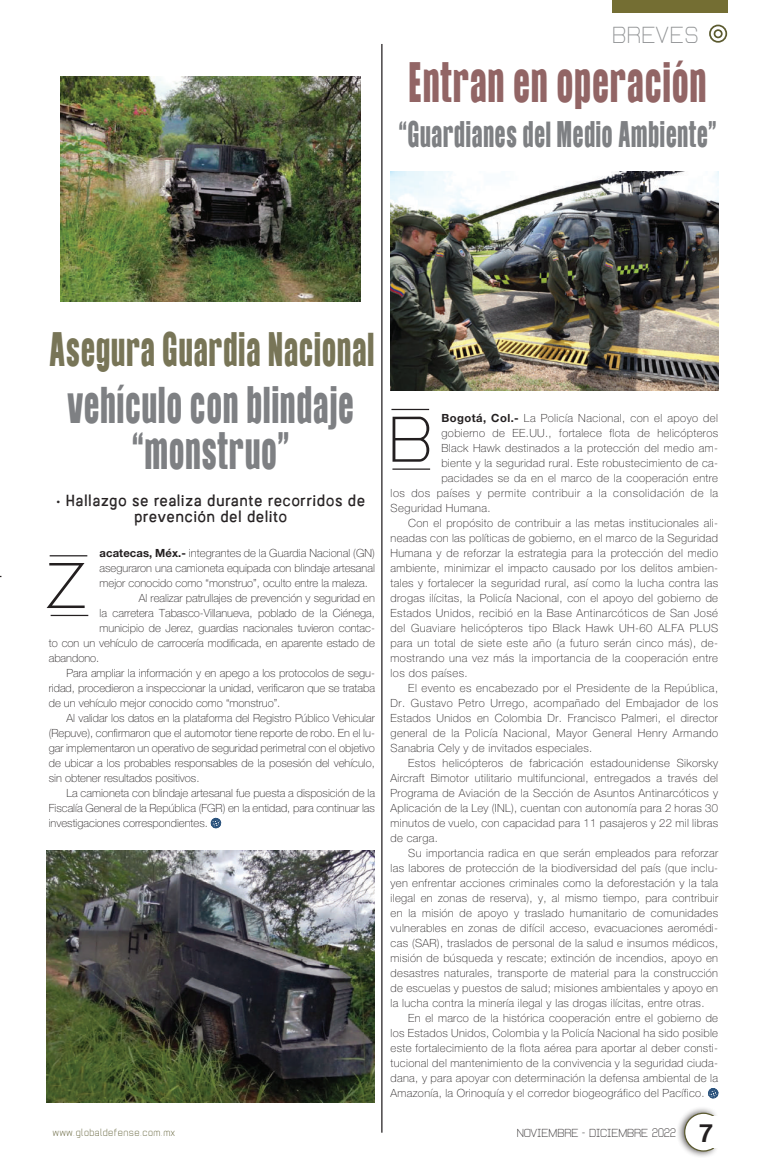
<style>
.page{position:relative;width:765px;height:1173px;background:#fff}
.page>*{position:absolute;margin:0;border:0;box-sizing:border-box;transform-origin:0 0}
.t1{font:62.5px "Andersans";color:#231f20;scale:1.13 1}
.t2{font:50px "Balibold";letter-spacing:.04em;color:#926565;scale:.66 1}
.t3{font:46.25px/46.2px "Balibold";letter-spacing:.04em;color:#7e8083;text-align:center;scale:.66 1}
.t4{font:42.5px "Balibold";letter-spacing:.04em;color:#787557;scale:.66 1}
.t5{font:32.5px "Balibold";letter-spacing:.04em;color:#7e8083;scale:.66 1}
.t6{font:700 25.12px "Helvetica";color:#231f20}
.t7{font:22.5px "Andersans";color:#8f9193}
.t8{font:15px/16.2px "Austral Sans Stamp";letter-spacing:.065em;color:#231f20;text-align:center}
.t9{font:11.25px "Helvetica Neue LT 35 Th";letter-spacing:.03em;color:#231f20}
.t10{font:11.25px "Helvetica Neue LT 35 Th";color:#231f20}
.t11{font:11.25px "Helvetica Neue LT 35 Th";letter-spacing:.05em;color:#231f20}
.t12{font:11.25px "Helvetica Neue LT 35 Th";letter-spacing:.01em;color:#231f20}
.t13{font:11.25px "Andersans";letter-spacing:-.02em;color:#231f20}
.t14{font:10px "Andersans";letter-spacing:.03em;color:#5b5a2f}
.s1{font-family:"Helvetica Neue LT 75 Bd"}
</style>
<div class="page">
<div style="left:676px;top:1105px;width:43px;height:52px;background:#231f20;opacity:.75"></div>
<svg style="left:683px;top:1111px;width:31px;height:40px"></svg>
<div style="left:709px;top:25px;width:18px;height:18px;border:2px solid #5b5a2f;border-radius:50%"></div>
<div style="left:713px;top:29px;width:9px;height:9px;border:2px solid #5b5a2f;border-radius:50%"></div>
<div style="left:695px;top:1116px;width:31px;height:31px;background:#fff"></div>
<div style="left:612px;top:0;width:115px;height:13px;background:#746e33"></div>
<svg style="left:210px;top:817px;width:11px;height:11px"></svg>
<svg style="left:708px;top:1088px;width:10px;height:10px"></svg>
<hr style="left:50px;top:555px;width:37px;height:1px;background:#231f20">
<hr style="left:51px;top:614px;width:37px;height:2px;background:#231f20">
<hr style="left:391px;top:409px;width:38px;height:1px;background:#231f20">
<hr style="left:392px;top:468px;width:38px;height:1px;background:#231f20">
<hr style="left:381px;top:44px;width:1px;height:1088px;background:#231f20">
<img style="left:61px;top:77px;width:300px;height:225px">
<img style="left:46px;top:850px;width:329px;height:251px">
<img style="left:390px;top:172px;width:328px;height:218px">
<h3 class="t7" style="left:612px;top:26px;width:88px">BREVES</h3>
<h2 class="t2" style="left:409px;top:52px;width:452px">Entran en operación</h2>
<h3 class="t5" style="left:399px;top:114px;width:483px">“Guardianes del Medio Ambiente”</h3>
<h3 class="t4" style="left:50px;top:324px;width:493px">Asegura Guardia Nacional</h3>
<h3 class="t3" style="left:68px;top:380px;width:435px">vehículo con blindaje “monstruo”</h3>
<h3 class="t8" style="left:57px;top:491px;width:310px">• Hallazgo se realiza durante recorridos de prevención del delito</h3>
<p class="t12" style="left:100px;top:546px;width:277px"><span class="s1">acatecas, Méx.-</span> integrantes de la Guardia Nacional (GN)</p>
<p class="t10" style="left:100px;top:561px;width:277px">aseguraron una camioneta equipada con blindaje artesanal</p>
<p class="t10" style="left:100px;top:576px;width:270px">mejor conocido como “monstruo”, oculto entre la maleza.</p>
<p class="t10" style="left:139px;top:591px;width:238px">Al realizar patrullajes de prevención y seguridad en</p>
<p class="t10" style="left:100px;top:606px;width:277px">la carretera Tabasco-Villanueva, poblado de la Ciénega,</p>
<p class="t10" style="left:100px;top:621px;width:277px">municipio de Jerez, guardias nacionales tuvieron contac-</p>
<p class="t10" style="left:49px;top:636px;width:328px">to con un vehículo de carrocería modificada, en aparente estado de</p>
<p class="t10" style="left:49px;top:651px;width:52px">abandono.</p>
<p class="t10" style="left:66px;top:666px;width:310px">Para ampliar la información y en apego a los protocolos de segu-</p>
<p class="t10" style="left:49px;top:681px;width:328px">ridad, procedieron a inspeccionar la unidad, verificaron que se trataba</p>
<p class="t10" style="left:49px;top:696px;width:233px">de un vehículo mejor conocido como “monstruo”.</p>
<p class="t10" style="left:66px;top:711px;width:310px">Al validar los datos en la plataforma del Registro Público Vehicular</p>
<p class="t10" style="left:49px;top:726px;width:328px">(Repuve), confirmaron que el automotor tiene reporte de robo. En el lu-</p>
<p class="t10" style="left:49px;top:741px;width:328px">gar implementaron un operativo de seguridad perimetral con el objetivo</p>
<p class="t10" style="left:49px;top:756px;width:328px">de ubicar a los probables responsables de la posesión del vehículo,</p>
<p class="t10" style="left:49px;top:771px;width:152px">sin obtener resultados positivos.</p>
<p class="t10" style="left:66px;top:786px;width:310px">La camioneta con blindaje artesanal fue puesta a disposición de la</p>
<p class="t10" style="left:49px;top:801px;width:328px">Fiscalía General de la República (FGR) en la entidad, para continuar las</p>
<p class="t10" style="left:49px;top:816px;width:161px">investigaciones correspondientes.</p>
<h1 class="t1" style="left:46px;top:560px;width:40px">Z</h1>
<p class="t9" style="left:441px;top:411px;width:278px"><span class="s1">Bogotá, Col.-</span> La Policía Nacional, con el apoyo del</p>
<p class="t9" style="left:441px;top:426px;width:278px">gobierno de EE.UU., fortalece flota de helicópteros</p>
<p class="t9" style="left:441px;top:441px;width:278px">Black Hawk destinados a la protección del medio am-</p>
<p class="t9" style="left:441px;top:456px;width:278px">biente y la seguridad rural. Este robustecimiento de ca-</p>
<p class="t9" style="left:441px;top:471px;width:278px">pacidades se da en el marco de la cooperación entre</p>
<p class="t11" style="left:390px;top:486px;width:329px">los dos países y permite contribuir a la consolidación de la</p>
<p class="t9" style="left:390px;top:501px;width:101px">Seguridad Humana.</p>
<p class="t9" style="left:408px;top:516px;width:311px">Con el propósito de contribuir a las metas institucionales ali-</p>
<p class="t9" style="left:390px;top:531px;width:329px">neadas con las políticas de gobierno, en el marco de la Seguridad</p>
<p class="t9" style="left:390px;top:546px;width:329px">Humana y de reforzar la estrategia para la protección del medio</p>
<p class="t9" style="left:390px;top:561px;width:329px">ambiente, minimizar el impacto causado por los delitos ambien-</p>
<p class="t9" style="left:390px;top:576px;width:329px">tales y fortalecer la seguridad rural, así como la lucha contra las</p>
<p class="t9" style="left:390px;top:591px;width:329px">drogas ilícitas, la Policía Nacional, con el apoyo del gobierno de</p>
<p class="t9" style="left:390px;top:606px;width:329px">Estados Unidos, recibió en la Base Antinarcóticos de San José</p>
<p class="t9" style="left:390px;top:621px;width:329px">del Guaviare helicópteros tipo Black Hawk UH-60 ALFA PLUS</p>
<p class="t9" style="left:390px;top:636px;width:329px">para un total de siete este año (a futuro serán cinco más), de-</p>
<p class="t9" style="left:390px;top:651px;width:329px">mostrando una vez más la importancia de la cooperación entre</p>
<p class="t9" style="left:390px;top:666px;width:79px">los dos países.</p>
<p class="t9" style="left:408px;top:681px;width:311px">El evento es encabezado por el Presidente de la República,</p>
<p class="t9" style="left:390px;top:696px;width:329px">Dr. Gustavo Petro Urrego, acompañado del Embajador de los</p>
<p class="t9" style="left:390px;top:711px;width:329px">Estados Unidos en Colombia Dr. Francisco Palmeri, el director</p>
<p class="t9" style="left:390px;top:726px;width:329px">general de la Policía Nacional, Mayor General Henry Armando</p>
<p class="t9" style="left:390px;top:741px;width:203px">Sanabria Cely y de invitados especiales.</p>
<p class="t9" style="left:408px;top:756px;width:311px">Estos helicópteros de fabricación estadounidense Sikorsky</p>
<p class="t9" style="left:390px;top:771px;width:329px">Aircraft Bimotor utilitario multifuncional, entregados a través del</p>
<p class="t9" style="left:390px;top:786px;width:329px">Programa de Aviación de la Sección de Asuntos Antinarcóticos y</p>
<p class="t9" style="left:390px;top:801px;width:329px">Aplicación de la Ley (INL), cuentan con autonomía para 2 horas 30</p>
<p class="t9" style="left:390px;top:816px;width:329px">minutos de vuelo, con capacidad para 11 pasajeros y 22 mil libras</p>
<p class="t9" style="left:390px;top:831px;width:49px">de carga.</p>
<p class="t9" style="left:408px;top:846px;width:311px">Su importancia radica en que serán empleados para reforzar</p>
<p class="t9" style="left:390px;top:861px;width:329px">las labores de protección de la biodiversidad del país (que inclu-</p>
<p class="t9" style="left:390px;top:876px;width:329px">yen enfrentar acciones criminales como la deforestación y la tala</p>
<p class="t9" style="left:390px;top:891px;width:329px">ilegal en zonas de reserva), y, al mismo tiempo, para contribuir</p>
<p class="t9" style="left:390px;top:906px;width:329px">en la misión de apoyo y traslado humanitario de comunidades</p>
<p class="t9" style="left:390px;top:921px;width:329px">vulnerables en zonas de difícil acceso, evacuaciones aeromédi-</p>
<p class="t9" style="left:390px;top:936px;width:329px">cas (SAR), traslados de personal de la salud e insumos médicos,</p>
<p class="t9" style="left:390px;top:951px;width:329px">misión de búsqueda y rescate; extinción de incendios, apoyo en</p>
<p class="t9" style="left:390px;top:966px;width:329px">desastres naturales, transporte de material para la construcción</p>
<p class="t9" style="left:390px;top:981px;width:329px">de escuelas y puestos de salud; misiones ambientales y apoyo en</p>
<p class="t9" style="left:390px;top:996px;width:315px">la lucha contra la minería ilegal y las drogas ilícitas, entre otras.</p>
<p class="t9" style="left:408px;top:1011px;width:311px">En el marco de la histórica cooperación entre el gobierno de</p>
<p class="t9" style="left:390px;top:1026px;width:329px">los Estados Unidos, Colombia y la Policía Nacional ha sido posible</p>
<p class="t9" style="left:390px;top:1041px;width:329px">este fortalecimiento de la flota aérea para aportar al deber consti-</p>
<p class="t9" style="left:390px;top:1056px;width:329px">tucional del mantenimiento de la convivencia y la seguridad ciuda-</p>
<p class="t9" style="left:390px;top:1071px;width:329px">dana, y para apoyar con determinación la defensa ambiental de la</p>
<p class="t9" style="left:390px;top:1086px;width:316px">Amazonía, la Orinoquía y el corredor biogeográfico del Pacífico.</p>
<h1 class="t1" style="left:388px;top:414px;width:42px">B</h1>
<p class="t14" style="left:53px;top:1128px;width:124px">www.globaldefense.com.mx</p>
<h3 class="t6" style="left:699px;top:1112px;width:15px">7</h3>
<p class="t13" style="left:517px;top:1128px;width:161px">NOVIEMBRE - DICIEMBRE 2022</p>
</div>
